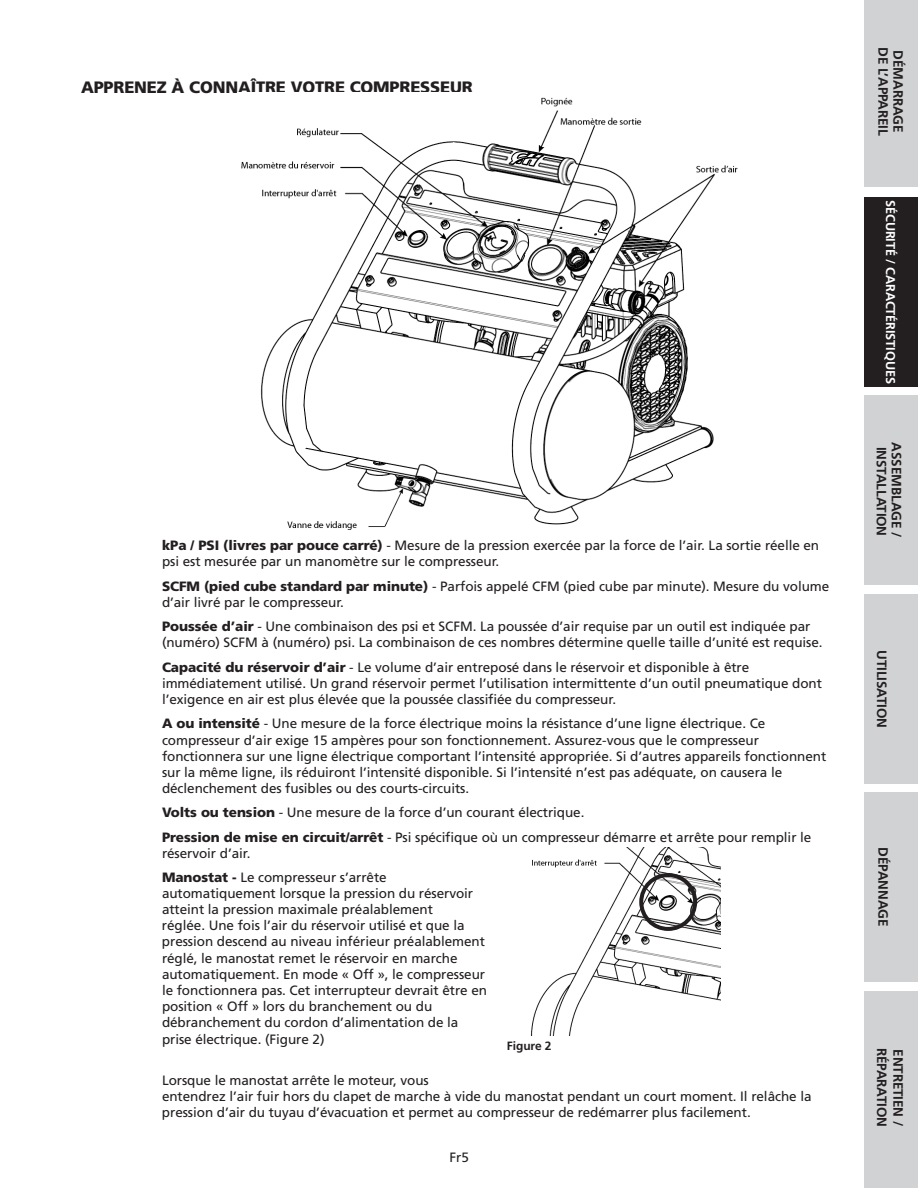
<style>
.page{position:relative;width:918px;height:1188px;background:#fff}
.page>*{position:absolute;margin:0;border:0;box-sizing:border-box;transform-origin:0 0}
.Section_Head_NI_CH16{font:900 16.5px "Frutiger LT Pro";letter-spacing:-.01em;color:#231f20}
.Body_Indent_CH16{font:13.5px/16.2px "Frutiger LT Pro";letter-spacing:-.005em;color:#231f20}
.t1{font:700 13.5px "Frutiger LT Pro";letter-spacing:-.01em;color:#231f20}
.Page__s_CH16{font:13.5px "Frutiger LT Pro";color:#231f20}
.Tabs_CH16{font:700 12.75px "Frutiger LT Pro";letter-spacing:-.01em;color:#fff}
.Figure_Caption_CH16{font:700 12px "Frutiger LT Pro";letter-spacing:-.005em;color:#231f20}
.s1{font-weight:900}
</style>
<div class="page">
<div style="left:864px;top:992px;width:54px;height:196px;background:#d1d2d4"></div>
<div style="left:864px;top:792px;width:54px;height:189px;background:#d1d2d4"></div>
<div style="left:864px;top:594px;width:54px;height:190px;background:#d1d2d4"></div>
<div style="left:864px;top:395px;width:54px;height:189px;background:#d1d2d4"></div>
<div style="left:864px;top:197px;width:54px;height:190px;background:#231f20"></div>
<div style="left:864px;top:0;width:54px;height:187px;background:#d1d2d4"></div>
<img style="left:241px;top:97px;width:497px;height:433px">
<img style="left:531px;top:847px;width:189px;height:188px">
<div style="left:639px;top:873px;width:58px;height:58px;border:4px solid #231f20;border-radius:50%"></div>
<p class="Section_Head_NI_CH16" style="left:81px;top:78px;width:393px">APPRENEZ À CONNAÎTRE VOTRE COMPRESSEUR</p>
<p class="Body_Indent_CH16" style="left:162px;top:537px;width:659px"><span class="s1">kPa / PSI (livres par pouce carré)</span> - Mesure de la pression exercée par la force de l’air. La sortie réelle en psi est mesurée par un manomètre sur le compresseur.</p>
<p class="Body_Indent_CH16" style="left:162px;top:578px;width:669px"><span class="s1">SCFM (pied cube standard par minute)</span> - Parfois appelé CFM (pied cube par minute). Mesure du volume d’air livré par le compresseur.</p>
<p class="Body_Indent_CH16" style="left:162px;top:618px;width:662px"><span class="s1">Poussée d’air</span> - Une combinaison des psi et SCFM. La poussée d’air requise par un outil est indiquée par (numéro) SCFM à (numéro) psi. La combinaison de ces nombres détermine quelle taille d’unité est requise.</p>
<p class="Body_Indent_CH16" style="left:162px;top:659px;width:661px"><span class="s1">Capacité du réservoir d’air</span> - Le volume d’air entreposé dans le réservoir et disponible à être immédiatement utilisé. Un grand réservoir permet l’utilisation intermittente d’un outil pneumatique dont l’exigence en air est plus élevée que la poussée classifiée du compresseur.</p>
<p class="Body_Indent_CH16" style="left:162px;top:716px;width:666px"><span class="s1">A ou intensité</span> - Une mesure de la force électrique moins la résistance d’une ligne électrique. Ce compresseur d’air exige 15 ampères pour son fonctionnement. Assurez-vous que le compresseur fonctionnera sur une ligne électrique comportant l’intensité appropriée. Si d’autres appareils fonctionnent sur la même ligne, ils réduiront l’intensité disponible. Si l’intensité n’est pas adéquate, on causera le déclenchement des fusibles ou des courts-circuits.</p>
<p class="Body_Indent_CH16" style="left:162px;top:805px;width:424px"><span class="s1">Volts ou tension</span> - Une mesure de la force d’un courant électrique.</p>
<p class="Body_Indent_CH16" style="left:162px;top:829px;width:651px"><span class="s1">Pression de mise en circuit/arrêt</span> - Psi spécifique où un compresseur démarre et arrête pour remplir le réservoir d’air.</p>
<p class="Body_Indent_CH16" style="left:162px;top:870px;width:327px"><span class="s1">Manostat -</span> Le compresseur s’arrête automatiquement lorsque la pression du réservoir atteint la pression maximale préalablement<br>réglée. Une fois l’air du réservoir utilisé et que la pression descend au niveau inférieur préalablement réglé, le manostat remet le réservoir en marche automatiquement. En mode « Off », le compresseur le fonctionnera pas. Cet interrupteur devrait être en position « Off » lors du branchement ou du débranchement du cordon d’alimentation de la prise électrique. (Figure 2)</p>
<p class="Body_Indent_CH16" style="left:162px;top:1072px;width:651px">Lorsque le manostat arrête le moteur, vous<br>entendrez l’air fuir hors du clapet de marche à vide du manostat pendant un court moment. Il relâche la pression d’air du tuyau d’évacuation et permet au compresseur de redémarrer plus facilement.</p>
<p class="Figure_Caption_CH16" style="left:507px;top:1039px;width:46px">Figure 2</p>
<p class="Page__s_CH16" style="left:450px;top:1149px;width:21px">Fr5</p>
<p class="t1" style="left:891px;top:47px;width:90px;rotate:90deg">DE L’APPAREIL</p>
<p class="t1" style="left:906px;top:50px;width:84px;rotate:90deg">DÉMARRAGE</p>
<p class="Tabs_CH16" style="left:898px;top:200px;width:185px;rotate:90deg">SÉCURITÉ / CARACTÉRISTIQUES</p>
<p class="t1" style="left:890px;top:447px;width:91px;rotate:90deg">INSTALLATION</p>
<p class="t1" style="left:905px;top:442px;width:96px;rotate:90deg">ASSEMBLAGE /</p>
<p class="t1" style="left:890px;top:650px;width:79px;rotate:90deg">UTILISATION</p>
<p class="t1" style="left:891px;top:847px;width:80px;rotate:90deg">DÉPANNAGE</p>
<p class="t1" style="left:890px;top:1048px;width:81px;rotate:90deg">RÉPARATION</p>
<p class="t1" style="left:906px;top:1049px;width:78px;rotate:90deg">ENTRETIEN /</p>
</div>
